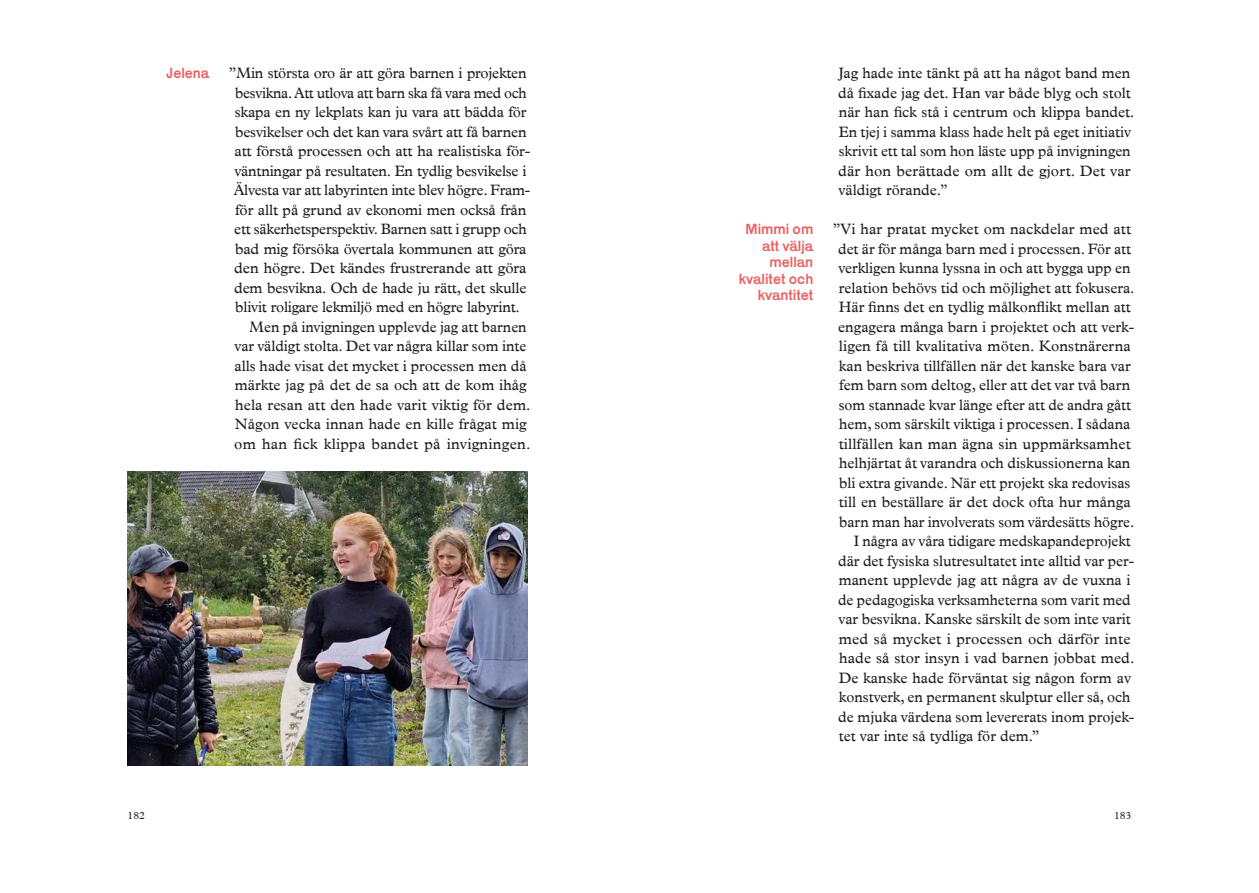
<style>
.page{position:relative;width:1259px;height:893px;background:#fff}
.page>*{position:absolute;margin:0;border:0;box-sizing:border-box;transform-origin:0 0}
.t1{font:15px/19.5px "Plantin MT Pro";color:#1d1d1b}
.t2{font:15px/16.5px "Karrik";color:#ec5f61;text-align:right}
.t3{font:15px "Plantin MT Pro";letter-spacing:-.02em;color:#1d1d1b}
.t4{font:10.5px "Plantin MT Pro";color:#1d1d1b}
</style>
<div class="page">
<img style="left:128px;top:472px;width:399px;height:293px">
<p class="t2" style="left:166px;top:63px;width:44px">Jelena</p>
<p class="t1" style="left:229px;top:63px;width:299px">”Min största oro är att göra barnen i projekten</p>
<p class="t3" style="left:235px;top:84px;width:293px">besvikna. Att utlova att barn ska få vara med och</p>
<p class="t1" style="left:235px;top:102px;width:293px">skapa en ny lekplats kan ju vara att bädda för</p>
<p class="t1" style="left:235px;top:122px;width:293px">besvikelser och det kan vara svårt att få barnen</p>
<p class="t1" style="left:234px;top:141px;width:297px">att förstå processen och att ha realistiska för-</p>
<p class="t1" style="left:235px;top:161px;width:293px">väntningar på resultaten. En tydlig besvikelse i</p>
<p class="t1" style="left:234px;top:180px;width:298px">Älvesta var att labyrinten inte blev högre. Fram-</p>
<p class="t1" style="left:235px;top:200px;width:293px">för allt på grund av ekonomi men också från</p>
<p class="t1" style="left:234px;top:219px;width:294px">ett säkerhetsperspektiv. Barnen satt i grupp och</p>
<p class="t1" style="left:235px;top:239px;width:293px">bad mig försöka övertala kommunen att göra</p>
<p class="t1" style="left:234px;top:258px;width:294px">den högre. Det kändes frustrerande att göra</p>
<p class="t1" style="left:234px;top:278px;width:294px">dem besvikna. Och de hade ju rätt, det skulle</p>
<p class="t1" style="left:235px;top:297px;width:286px">blivit roligare lekmiljö med en högre labyrint.</p>
<p class="t1" style="left:249px;top:317px;width:279px">Men på invigningen upplevde jag att barnen</p>
<p class="t1" style="left:235px;top:336px;width:293px">var väldigt stolta. Det var några killar som inte</p>
<p class="t1" style="left:234px;top:356px;width:294px">alls hade visat det mycket i processen men då</p>
<p class="t1" style="left:235px;top:375px;width:293px">märkte jag på det de sa och att de kom ihåg</p>
<p class="t1" style="left:235px;top:395px;width:297px">hela resan att den hade varit viktig för dem.</p>
<p class="t1" style="left:235px;top:414px;width:293px">Någon vecka innan hade en kille frågat mig</p>
<p class="t1" style="left:234px;top:434px;width:298px">om han fick klippa bandet på invigningen.</p>
<p class="t2" style="left:739px;top:219px;width:76px">Mimmi om att välja mellan kvalitet och kvantitet</p>
<p class="t1" style="left:838px;top:63px;width:298px">Jag hade inte tänkt på att ha något band men då fixade jag det. Han var både blyg och stolt när han fick stå i centrum och klippa bandet.<br>En tjej i samma klass hade helt på eget initiativ skrivit ett tal som hon läste upp på invigningen där hon berättade om allt de gjort. Det var väldigt rörande.”</p>
<p class="t1" style="left:832px;top:219px;width:300px">”Vi har pratat mycket om nackdelar med att</p>
<p class="t1" style="left:838px;top:239px;width:294px">det är för många barn med i processen. För att</p>
<p class="t1" style="left:838px;top:258px;width:293px">verkligen kunna lyssna in och att bygga upp en</p>
<p class="t1" style="left:839px;top:278px;width:297px">relation behövs tid och möjlighet att fokusera.</p>
<p class="t1" style="left:838px;top:297px;width:294px">Här finns det en tydlig målkonflikt mellan att</p>
<p class="t1" style="left:838px;top:317px;width:298px">engagera många barn i projektet och att verk-</p>
<p class="t1" style="left:839px;top:336px;width:293px">ligen få till kvalitativa möten. Konstnärerna</p>
<p class="t1" style="left:839px;top:356px;width:293px">kan beskriva tillfällen när det kanske bara var</p>
<p class="t1" style="left:839px;top:375px;width:293px">fem barn som deltog, eller att det var två barn</p>
<p class="t1" style="left:839px;top:395px;width:294px">som stannade kvar länge efter att de andra gått</p>
<p class="t1" style="left:839px;top:414px;width:293px">hem, som särskilt viktiga i processen. I sådana</p>
<p class="t1" style="left:839px;top:434px;width:293px">tillfällen kan man ägna sin uppmärksamhet</p>
<p class="t1" style="left:839px;top:453px;width:293px">helhjärtat åt varandra och diskussionerna kan</p>
<p class="t1" style="left:839px;top:473px;width:293px">bli extra givande. När ett projekt ska redovisas</p>
<p class="t1" style="left:839px;top:492px;width:293px">till en beställare är det dock ofta hur många</p>
<p class="t1" style="left:839px;top:512px;width:297px">barn man har involverats som värdesätts högre.</p>
<p class="t1" style="left:853px;top:531px;width:278px">I några av våra tidigare medskapandeprojekt</p>
<p class="t1" style="left:838px;top:551px;width:297px">där det fysiska slutresultatet inte alltid var per-</p>
<p class="t1" style="left:839px;top:570px;width:293px">manent upplevde jag att några av de vuxna i</p>
<p class="t1" style="left:838px;top:590px;width:294px">de pedagogiska verksamheterna som varit med</p>
<p class="t1" style="left:838px;top:609px;width:294px">var besvikna. Kanske särskilt de som inte varit</p>
<p class="t1" style="left:839px;top:629px;width:293px">med så mycket i processen och därför inte</p>
<p class="t1" style="left:839px;top:648px;width:297px">hade så stor insyn i vad barnen jobbat med.</p>
<p class="t1" style="left:838px;top:668px;width:294px">De kanske hade förväntat sig någon form av</p>
<p class="t1" style="left:839px;top:687px;width:293px">konstverk, en permanent skulptur eller så, och</p>
<p class="t1" style="left:838px;top:707px;width:297px">de mjuka värdena som levererats inom projek-</p>
<p class="t1" style="left:839px;top:726px;width:202px">tet var inte så tydliga för dem.”</p>
<p class="t4" style="left:128px;top:809px;width:19px">182</p>
<p class="t4" style="left:1114px;top:809px;width:19px">183</p>
</div>
